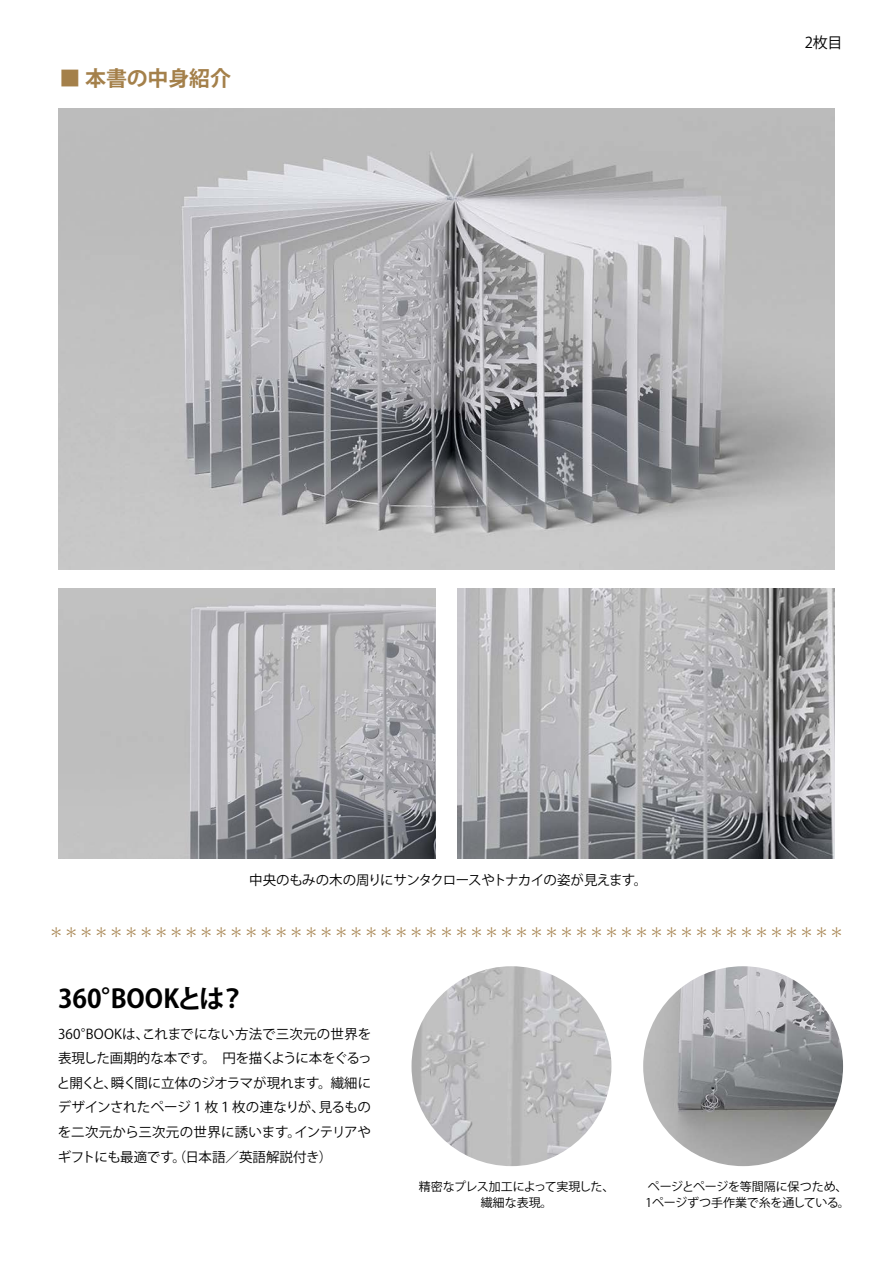
<style>
.page{position:relative;width:893px;height:1263px;background:#fff}
.page>*{position:absolute;margin:0;border:0;box-sizing:border-box;transform-origin:0 0}
.t1{font:700 25.5px "Koz Go Pr 6 N";color:#000}
.t2{font:700 21px "Koz Go Pr 6 N";letter-spacing:-.01em;color:#a4804a}
.t3{font:15px "Koz Go Pr 6 N";color:#a4804a}
.t4{font:15px "Koz Go Pr 6 N";color:#000}
.t5{font:13.5px/24.6px "Koz Go Pr 6 N";letter-spacing:-.03em;color:#000;text-align:justify}
.t6{font:12px/15.6px "Koz Go Pr 6 N";letter-spacing:-.01em;color:#000;text-align:center}
</style>
<div class="page">
<img style="left:58px;top:589px;width:378px;height:269px">
<img style="left:457px;top:589px;width:378px;height:269px">
<img style="left:59px;top:108px;width:776px;height:461px">
<img style="left:411px;top:966px;width:200px;height:200px;border-radius:100px">
<img style="left:643px;top:966px;width:200px;height:200px;border-radius:100px">
<h2 class="t2" style="left:60px;top:66px;width:173px">■ 本書の中身紹介</h2>
<p class="t4" style="left:805px;top:34px;width:39px">2枚目</p>
<p class="t5" style="left:249px;top:868px;width:400px">中央のもみの木の周りにサンタクロースやトナカイの姿が見えます。</p>
<p class="t3" style="left:49px;top:924px;width:796px">＊＊＊＊＊＊＊＊＊＊＊＊＊＊＊＊＊＊＊＊＊＊＊＊＊＊＊＊＊＊＊＊＊＊＊＊＊＊＊＊＊＊＊＊＊＊＊＊＊＊＊＊＊</p>
<h1 class="t1" style="left:58px;top:984px;width:189px">360°BOOKとは？</h1>
<p class="t5" style="left:57px;top:1022px;width:316px">360°BOOKは、これまでにない方法で三次元の世界を表現した画期的な本です。 円を描くように本をぐるっと開くと、瞬く間に立体のジオラマが現れます。繊細にデザインされたページ１枚１枚の連なりが、見るものを二次元から三次元の世界に誘います。インテリアやギフトにも最適です。（日本語／英語解説付き）</p>
<p class="t6" style="left:419px;top:1179px;width:197px">精密なプレス加工によって実現した、繊細な表現。</p>
<p class="t6" style="left:645px;top:1179px;width:206px;text-align:left">ページとページを等間隔に保つため、<br>1ページずつ手作業で糸を通している。</p>
</div>
